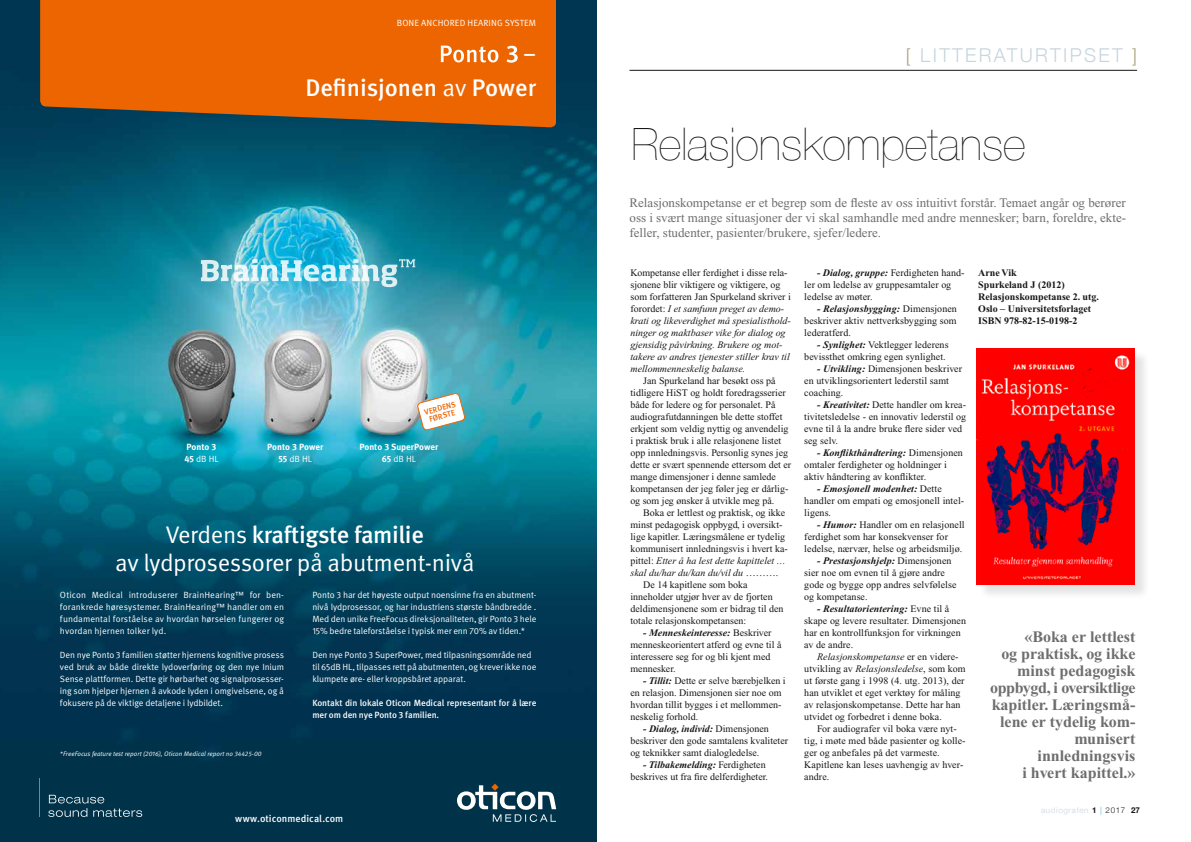
<style>
.page{position:relative;width:1191px;height:842px;background:#fff}
.page>*{position:absolute;margin:0;border:0;box-sizing:border-box;transform-origin:0 0}
.t1{font:200 45px "Helvetica Neue";color:#181716}
.t2{font:24px/28px "Meta Pro";letter-spacing:-.015em;color:#fff;text-align:center}
.t3{font:500 24px "Meta Pro";letter-spacing:-.005em;color:#fff}
.t4{font:500 22px "Meta Pro";color:#fff}
.t5{font:300 19.1px "Helvetica Neue";letter-spacing:.12em;color:#c6d5de}
.t6{font:700 16px/17px "Times New Roman";color:#6e6e6e;text-align:right}
.t7{font:13px/15px "Times New Roman";color:#6e6e6e;text-align:justify}
.t8{font:10px/12px "Times New Roman";color:#181716}
.t9{font:italic 10px/12px "Times New Roman";color:#181716}
.t10{font:700 10px/12px "Times New Roman";color:#181716}
.t11{font:500 10px "Meta Pro";color:#fff}
.t12{font:9px/12px "Meta Pro";letter-spacing:-.01em;color:#fff;text-align:justify}
.t13{font:500 9px/12px "Meta Pro";letter-spacing:-.01em;color:#fff}
.t14{font:700 9px/12.2px "Meta Pro";letter-spacing:-.005em;color:#fff;text-align:center}
.t15{font:9px "Meta Pro";letter-spacing:.01em;color:#fff}
.t16{font:300 8px "Helvetica Neue";letter-spacing:.085em;color:#c6d5de}
.t17{font:500 8px/8px "Meta Pro";color:#ec6500;text-align:center}
.t18{font:italic 6.5px "Meta Pro";color:#fff}
.s1{font-weight:400}
.s2{font-weight:500}
.s3{color:#aaa47e}
.s4{font-style:normal}
.s5{font-weight:700;font-style:italic}
.s6{font-style:italic}
.s7{font-weight:700;color:#181716}
.s8{color:#2abad4}
.s9{color:#181716}
</style>
<div class="page">
<hr style="left:629px;top:70px;width:508px;height:1px;background:#181716">
<div style="left:978px;top:350px;width:172px;height:249px;background:#181716;opacity:.12"></div>
<img style="left:977px;top:349px;width:157px;height:235px">
<img style="left:0;top:0;width:596px;height:842px">
<svg style="left:457px;top:784px;width:99px;height:38px"></svg>
<hr style="left:39px;top:779px;width:1px;height:38px;background:#ec6500">
<svg style="left:48px;top:795px;width:94px;height:22px;background:#254f63"></svg>
<img style="left:201px;top:259px;width:214px;height:28px">
<svg style="left:417px;top:389px;width:48px;height:45px"></svg>
<svg style="left:40px;top:0;width:516px;height:128px;background:#d76108"></svg>
<svg style="left:507px;top:46px;width:11px;height:17px"></svg>
<svg style="left:441px;top:46px;width:57px;height:16px"></svg>
<p class="t15" style="left:397px;top:18px;width:141px">BONE ANCHORED HEARING SYSTEM</p>
<h3 class="t4" style="left:523px;top:40px;width:15px">–</h3>
<h2 class="t3" style="left:305px;top:73px;width:232px">Definisjonen <span class="s1">av</span> Power</h2>
<p class="t17" style="left:423px;top:408px;width:34px;rotate:-15deg">VERDENS<br>FØRSTE</p>
<p class="t14" style="left:184px;top:441px;width:36px;text-align:left">Ponto 3<br>45 <span class="s1">dB HL</span></p>
<p class="t14" style="left:267px;top:441px;width:57px">Ponto 3 Power<br>55 <span class="s1">dB HL</span></p>
<p class="t14" style="left:359px;top:441px;width:80px">Ponto 3 SuperPower<br>65 <span class="s1">dB HL</span></p>
<h2 class="t2" style="left:115px;top:521px;width:361px">Verdens <span class="s2">kraftigste familie<br></span>av lydprosessorer på abutment-nivå</h2>
<p class="t12" style="left:60px;top:589px;width:225px">Oticon Medical introduserer BrainHearing™ for ben&shy;forankrede høresystemer. BrainHearing™ handler om en fundamental forståelse av hvordan hørselen fungerer og hvordan hjernen tolker lyd.</p>
<p class="t12" style="left:60px;top:649px;width:225px">Den nye Ponto 3 familien støtter hjernens kognitive prosess ved bruk av både direkte lydoverføring og den nye Inium Sense plattformen. Dette gir hørbarhet og signalprosesser&shy;ing som hjelper hjernen å avkode lyden i omgivelsene, og å fokusere på de viktige detaljene i lydbildet.</p>
<p class="t12" style="left:312px;top:589px;width:225px">Ponto 3 har det høyeste output noensinne fra en abutment&shy;nivå lydprosessor, og har industriens største båndbredde .<br>Med den unike FreeFocus direksjonaliteten, gir Ponto 3 hele 15% bedre taleforståelse i typisk mer enn 70% av tiden.*</p>
<p class="t12" style="left:312px;top:649px;width:225px;text-align:left">Den nye Ponto 3 SuperPower, med tilpasningsområde ned til 65dB HL, tilpasses rett på abutmenten, og krever ikke noe klumpete øre- eller kroppsbåret apparat.</p>
<p class="t13" style="left:312px;top:697px;width:225px">Kontakt din lokale Oticon Medical representant for å lære mer om den nye Ponto 3 familien.</p>
<p class="t18" style="left:60px;top:750px;width:203px">*FreeFocus feature test report (2016), Oticon Medical report no 34425-00</p>
<p class="t11" style="left:235px;top:812px;width:110px">www.oticonmedical.com</p>
<h3 class="t5" style="left:905px;top:43px;width:233px"><span class="s3">[</span> LITTERATURTIPSET <span class="s3">]</span></h3>
<h1 class="t1" style="left:631px;top:118px;width:396px">Relasjonskompetanse</h1>
<p class="t7" style="left:629px;top:195px;width:498px">Relasjonskompetanse er et begrep som de fleste av oss intuitivt forstår. Temaet angår og berører oss i svært mange situasjoner der vi skal samhandle med andre mennesker; barn, foreldre, ekte&shy;feller, studenter, pasienter/brukere, sjefer/ledere.</p>
<p class="t10" style="left:978px;top:267px;width:122px">Arne Vik<br>Spurkeland J (2012)<br>Relasjonskompetanse 2. utg.<br>Oslo – Universitetsforlaget<br>ISBN 978-82-15-0198-2</p>
<p class="t9" style="left:630px;top:267px;width:162px"><span class="s4">Kompetanse eller ferdighet i disse rela&shy;sjonene blir viktigere og viktigere, og som forfatteren Jan Spurkeland skriver i forordet:</span> I et samfunn preget av demo&shy;krati og likeverdighet må spesialisthold&shy;ninger og maktbaser vike for dialog og gjensidig påvirkning. Brukere og mot&shy;takere av andres tjenester stiller krav til mellommenneskelig balanse.</p>
<p class="t8" style="left:630px;top:375px;width:162px;text-indent:13px">Jan Spurkeland har besøkt oss på tidligere HiST og holdt foredragsserier både for ledere og for personalet. På audiografutdanningen ble dette stoffet erkjent som veldig nyttig og anvendelig i praktisk bruk i alle relasjonene listet opp innledningsvis. Personlig synes jeg dette er svært spennende ettersom det er mange dimensjoner i denne samlede kompetansen der jeg føler jeg er dårlig&shy;og som jeg ønsker å utvikle meg på.</p>
<p class="t8" style="left:643px;top:507px;width:143px">Boka er lettlest og praktisk, og ikke</p>
<p class="t8" style="left:630px;top:519px;width:153px">minst pedagogisk oppbygd, i oversikt-</p>
<p class="t8" style="left:630px;top:531px;width:156px">lige kapitler. Læringsmålene er tydelig</p>
<p class="t8" style="left:630px;top:543px;width:159px">kommunisert innledningsvis i hvert ka-</p>
<p class="t9" style="left:630px;top:555px;width:157px"><span class="s4">pittel:</span> Etter å ha lest dette kapittelet …</p>
<p class="t9" style="left:630px;top:567px;width:149px">skal du/har du/kan du/vil du <span class="s4">……….</span></p>
<p class="t8" style="left:643px;top:579px;width:106px">De 14 kapitlene som boka</p>
<p class="t8" style="left:630px;top:591px;width:144px">inneholder utgjør hver av de fjorten</p>
<p class="t8" style="left:630px;top:603px;width:155px">deldimensjonene som er bidrag til den</p>
<p class="t8" style="left:630px;top:615px;width:117px">totale relasjonskompetansen:</p>
<p class="t8" style="left:630px;top:627px;width:152px;text-indent:13px"><span class="s5">- Menneskeinteresse:</span> Beskriver menneskeorientert atferd og evne til å interessere seg for og bli kjent med mennesker.</p>
<p class="t8" style="left:630px;top:675px;width:157px;text-indent:13px"><span class="s5">- Tillit:</span> Dette er selve bærebjelken i en relasjon. Dimensjonen sier noe om hvordan tillit bygges i et mellommen&shy;neskelig forhold.</p>
<p class="t8" style="left:630px;top:723px;width:159px;text-indent:13px"><span class="s5">- Dialog, individ:</span> Dimensjonen beskriver den gode samtalens kvaliteter og teknikker samt dialogledelse.</p>
<p class="t8" style="left:630px;top:759px;width:139px;text-align:right"><span class="s5">- Tilbakemelding:</span> Ferdigheten beskrives ut fra fire delferdigheter.</p>
<p class="t8" style="left:804px;top:267px;width:162px;text-indent:13px"><span class="s5">- Dialog, gruppe:</span> Ferdigheten hand&shy;ler om ledelse av gruppesamtaler og ledelse av møter.</p>
<p class="t8" style="left:804px;top:303px;width:154px;text-align:justify;text-indent:13px"><span class="s5">- Relasjonsbygging:</span> Dimensjonen beskriver aktiv nettverksbygging som lederatferd.</p>
<p class="t8" style="left:804px;top:339px;width:146px;text-align:right"><span class="s5">- Synlighet:</span> Vektlegger lederens bevissthet omkring egen synlighet.</p>
<p class="t8" style="left:804px;top:363px;width:159px;text-indent:13px"><span class="s5">- Utvikling:</span> Dimensjonen beskriver en utviklingsorientert lederstil samt coaching.</p>
<p class="t8" style="left:804px;top:399px;width:163px;text-indent:13px"><span class="s5">- Kreativitet:</span> Dette handler om krea&shy;tivitetsledelse - en innovativ lederstil og evne til å la andre bruke flere sider ved seg selv.</p>
<p class="t8" style="left:804px;top:447px;width:160px;text-indent:13px"><span class="s5">- Konflikthåndtering:</span> Dimensjonen omtaler ferdigheter og holdninger i aktiv håndtering av konflikter.</p>
<p class="t8" style="left:804px;top:483px;width:161px;text-indent:13px"><span class="s5">- Emosjonell modenhet:</span> Dette handler om empati og emosjonell intel&shy;ligens.</p>
<p class="t8" style="left:804px;top:519px;width:162px;text-indent:13px"><span class="s5">- Humor:</span> Handler om en relasjonell ferdighet som har konsekvenser for ledelse, nærvær, helse og arbeidsmiljø.</p>
<p class="t8" style="left:804px;top:555px;width:154px;text-indent:13px"><span class="s5">- Prestasjonshjelp:</span> Dimensjonen sier noe om evnen til å gjøre andre gode og bygge opp andres selvfølelse og kompetanse.</p>
<p class="t8" style="left:804px;top:603px;width:163px;text-indent:13px"><span class="s5">- Resultatorientering:</span> Evne til å skape og levere resultater. Dimensjonen har en kontrollfunksjon for virkningen av de andre.</p>
<p class="t8" style="left:804px;top:651px;width:163px;text-indent:13px"><span class="s6">Relasjonskompetanse</span> er en videre&shy;utvikling av <span class="s6">Relasjonsledelse</span>, som kom ut første gang i 1998 (4. utg. 2013), der han utviklet et eget verktøy for måling av relasjonskompetanse. Dette har han utvidet og forbedret i denne boka.</p>
<p class="t8" style="left:804px;top:723px;width:163px;text-indent:13px">For audiografer vil boka være nyt&shy;tig, i møte med både pasienter og kolle&shy;ger og anbefales på det varmeste.<br>Kapitlene kan leses uavhengig av hver&shy;andre.</p>
<h3 class="t6" style="left:990px;top:629px;width:147px">«Boka er lettlest<br>og praktisk, og ikke minst pedagogisk oppbygd, i oversiktlige kapitler. Læringsmå&shy;lene er tydelig kom&shy;munisert innledningsvis<br>i hvert kapittel.»</h3>
<p class="t16" style="left:1041px;top:805px;width:100px">audiografen <span class="s7">1</span> <span class="s8">|</span> <span class="s9">2017</span> <span class="s7">27</span></p>
</div>
